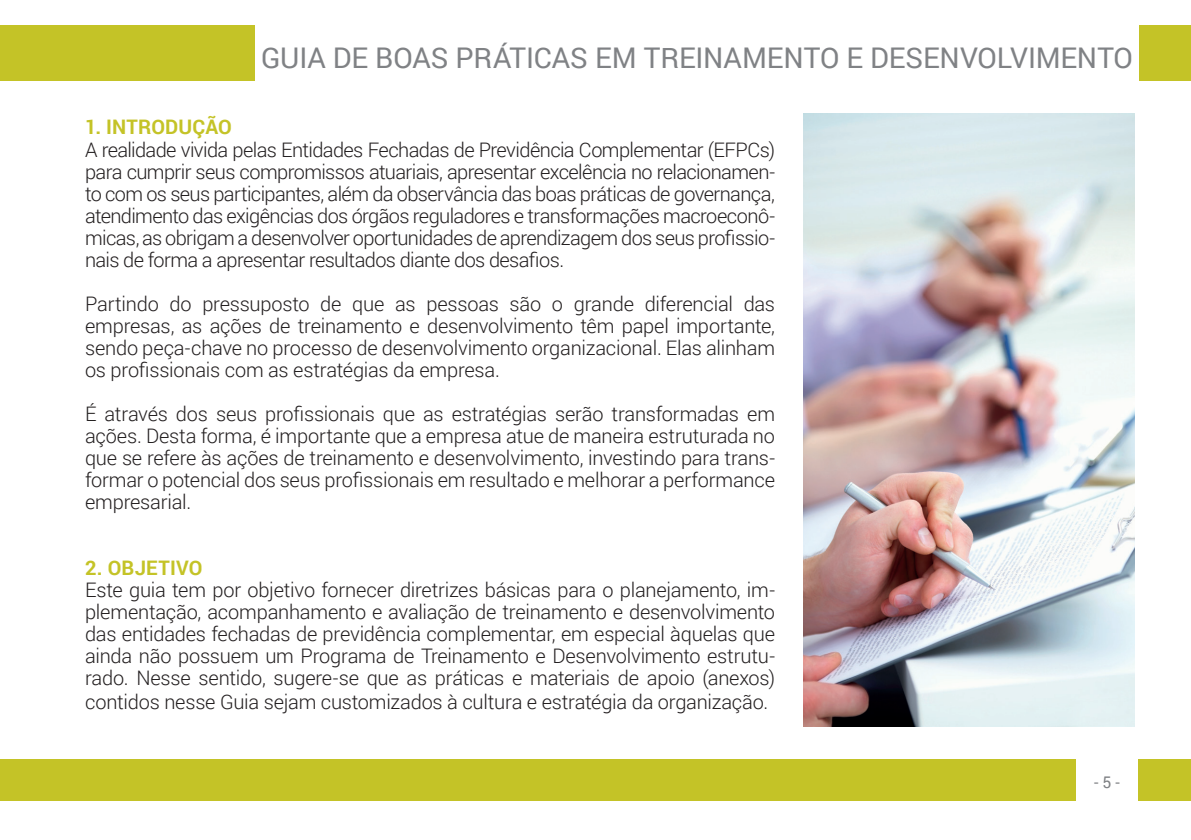
<style>
.page{position:relative;width:1191px;height:840px;background:#fff}
.page>*{position:absolute;margin:0;border:0;box-sizing:border-box;transform-origin:0 0}
.t1{font:28.4px "Roboto";letter-spacing:-.005em;color:#808285}
.t2{font:300 20px/22px "Roboto";letter-spacing:-.015em;color:#231f20;text-align:justify}
.t3{font:700 20px "Roboto";letter-spacing:.01em;color:#c4c327}
.t4{font:16px "Roboto";color:#808285}
</style>
<div class="page">
<div style="left:0;top:758px;width:1076px;height:41px;background:#c4c327"></div>
<div style="left:1138px;top:758px;width:53px;height:41px;background:#c4c327"></div>
<div style="left:0;top:26px;width:255px;height:55px;background:#c4c327"></div>
<div style="left:1139px;top:26px;width:52px;height:55px;background:#c4c327"></div>
<img style="left:803px;top:113px;width:331px;height:613px">
<h1 class="t1" style="left:261px;top:38px;width:873px">GUIA DE BOAS PRÁTICAS EM TREINAMENTO E DESENVOLVIMENTO</h1>
<p class="t3" style="left:85px;top:113px;width:148px">1. INTRODUÇÃO</p>
<p class="t2" style="left:85px;top:138px;width:691px">A realidade vivida pelas Entidades Fechadas de Previdência Complementar (EFPCs) para cumprir seus compromissos atuariais, apresentar excelência no relacionamen&shy;to com os seus participantes, além da observância das boas práticas de governança, atendimento das exigências dos órgãos reguladores e transformações macroeconô&shy;micas, as obrigam a desenvolver oportunidades de aprendizagem dos seus profissio&shy;nais de forma a apresentar resultados diante dos desafios.</p>
<p class="t2" style="left:85px;top:292px;width:691px">Partindo do pressuposto de que as pessoas são o grande diferencial das empresas, as ações de treinamento e desenvolvimento têm papel importante, sendo peça-chave no processo de desenvolvimento organizacional. Elas alinham os profissionais com as estratégias da empresa.</p>
<p class="t2" style="left:85px;top:402px;width:691px">É através dos seus profissionais que as estratégias serão transformadas em ações. Desta forma, é importante que a empresa atue de maneira estruturada no que se refere às ações de treinamento e desenvolvimento, investindo para trans&shy;formar o potencial dos seus profissionais em resultado e melhorar a performance empresarial.</p>
<p class="t3" style="left:85px;top:553px;width:119px">2. OBJETIVO</p>
<p class="t2" style="left:85px;top:578px;width:691px">Este guia tem por objetivo fornecer diretrizes básicas para o planejamento, im&shy;plementação, acompanhamento e avaliação de treinamento e desenvolvimento das entidades fechadas de previdência complementar, em especial àquelas que ainda não possuem um Programa de Treinamento e Desenvolvimento estrutu&shy;rado. Nesse sentido, sugere-se que as práticas e materiais de apoio (anexos)</p>
<p class="t2" style="left:85px;top:690px;width:685px">contidos nesse Guia sejam customizados à cultura e estratégia da organização.</p>
<p class="t4" style="left:1094px;top:770px;width:27px">- 5 -</p>
</div>
